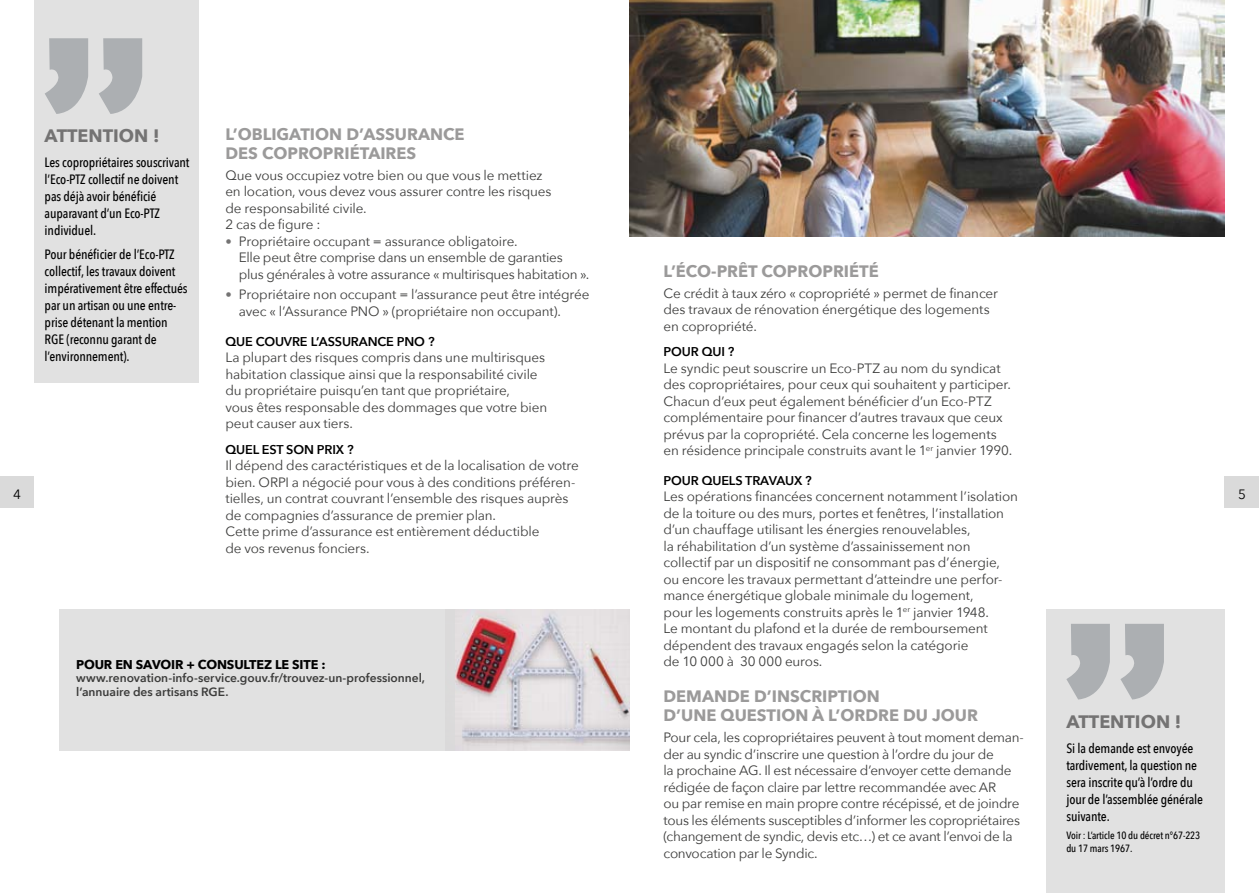
<style>
.page{position:relative;width:1259px;height:893px;background:#fff}
.page>*{position:absolute;margin:0;border:0;box-sizing:border-box;transform-origin:0 0}
.t1{font:700 18px "Avenir Next";color:#747373}
.t2{font:700 16.5px/19px "Avenir Next";color:#9b9a9a}
.t3{font:13.5px/16.5px "Avenir Next";letter-spacing:-.01em;color:#3c3c3b}
.t4{font:500 13.5px/17px "Avenir Next Condensed";letter-spacing:-.01em;color:#000}
.t5{font:13.5px "Avenir Next";color:#000}
.t6{font:600 12.75px "Avenir Next";letter-spacing:-.01em;color:#000}
.t7{font:700 12.75px "Avenir Next";letter-spacing:-.01em;color:#000}
.t8{font:600 12px/13.5px "Avenir Next";color:#3c3c3b}
.t9{font:500 10.5px/13.5px "Avenir Next Condensed";letter-spacing:-.01em;color:#000}
.s1{font-size:12.75px;color:#747373}
</style>
<div class="page">
<img style="left:455px;top:609px;width:174px;height:142px">
<div style="left:60px;top:609px;width:395px;height:142px;background:#e1e1e1"></div>
<div style="left:1046px;top:609px;width:179px;height:284px;background:#e1e1e1"></div>
<div style="left:34px;top:0;width:165px;height:383px;background:#e1e1e1"></div>
<svg style="left:45px;top:38px;width:43px;height:76px"></svg>
<svg style="left:99px;top:38px;width:43px;height:76px"></svg>
<svg style="left:1066px;top:624px;width:44px;height:75px"></svg>
<svg style="left:1120px;top:624px;width:44px;height:75px"></svg>
<img style="left:629px;top:0;width:596px;height:236px">
<div style="left:0;top:476px;width:34px;height:32px;background:#dadada"></div>
<div style="left:1225px;top:476px;width:34px;height:32px;background:#dadada"></div>
<p class="t2" style="left:225px;top:124px;width:239px">L’OBLIGATION D’ASSURANCE<br>DES COPROPRIÉTAIRES</p>
<p class="t3" style="left:225px;top:166px;width:328px">Que vous occupiez votre bien ou que vous le mettiez en location, vous devez vous assurer contre les risques de responsabilité civile.<br>2 cas de figure :</p>
<p class="t3" style="left:225px;top:232px;width:294px"><span class="s1">•</span> Propriétaire occupant = assurance obligatoire.</p>
<p class="t3" style="left:225px;top:249px;width:339px">Elle peut être comprise dans un ensemble de garanties</p>
<p class="t3" style="left:239px;top:265px;width:352px">plus générales à votre assurance « multirisques habitation ».</p>
<p class="t3" style="left:239px;top:286px;width:352px;text-indent:-14px"><span class="s1">•</span> Propriétaire non occupant = l’assurance peut être intégrée avec « l’Assurance PNO » (propriétaire non occupant).</p>
<p class="t6" style="left:225px;top:330px;width:211px">Que couvre l’assurance PNO ?</p>
<p class="t3" style="left:225px;top:349px;width:323px">La plupart des risques compris dans une multirisques habitation classique ainsi que la responsabilité civile du propriétaire puisqu’en tant que propriétaire,<br>vous êtes responsable des dommages que votre bien peut causer aux tiers.</p>
<p class="t6" style="left:225px;top:438px;width:130px">Quel est son prix ?</p>
<p class="t3" style="left:225px;top:456px;width:355px">I l dépend des caractéristiques et de la localisation de votre bien. ORPI a négocié pour vous à des conditions préféren&shy;tielles, un contrat couvrant l’ensemble des risques auprès de compagnies d’assurance de premier plan.<br>Cette prime d’assurance est entièrement déductible<br>de vos revenus fonciers.</p>
<h1 class="t1" style="left:45px;top:120px;width:116px">ATTENTION !</h1>
<p class="t4" style="left:45px;top:154px;width:146px">Les copropriétaires souscrivant l’Eco-PTZ collectif ne doivent pas déjà avoir bénéficié auparavant d’un Eco-PTZ individuel.</p>
<p class="t4" style="left:45px;top:246px;width:144px">Pour bénéficier de l’Eco-PTZ collectif, les travaux doivent impérativement être effectués par un artisan ou une entre&shy;prise détenant la mention<br>RGE (reconnu garant de l’environnement).</p>
<p class="t2" style="left:663px;top:261px;width:217px">L’ÉCO-PRÊT COPROPRIÉTÉ</p>
<p class="t3" style="left:663px;top:284px;width:336px">Ce crédit à taux zéro « copropriété » permet de financer des travaux de rénovation énergétique des logements en copropriété.</p>
<p class="t6" style="left:663px;top:341px;width:72px">Pour qui ?</p>
<p class="t3" style="left:663px;top:359px;width:350px">Le syndic peut souscrire un Eco-PTZ au nom du syndicat des copropriétaires, pour ceux qui souhaitent y participer.<br>Chacun d’eux peut également bénéficier d’un Eco-PTZ complémentaire pour financer d’autres travaux que ceux prévus par la copropriété. Cela concerne les logements en résidence principale construits avant le 1<sup>er</sup> janvier 1990.</p>
<p class="t6" style="left:663px;top:469px;width:150px">Pour quels travaux ?</p>
<p class="t3" style="left:663px;top:488px;width:356px">Les opérations financées concernent notamment l’isolation de la toiture ou des murs, portes et fenêtres, l’installation d’un chauffage utilisant les énergies renouvelables,<br>la réhabilitation d’un système d’assainissement non collectif par un dispositif ne consommant pas d’énergie, ou encore les travaux permettant d’atteindre une perfor&shy;mance énergétique globale minimale du logement,<br>pour les logements construits après le 1<sup>er</sup> janvier 1948.<br>Le montant du plafond et la durée de remboursement dépendent des travaux engagés selon la catégorie<br>de 10 000 à 30 000 euros.</p>
<p class="t2" style="left:663px;top:687px;width:316px">DEMANDE D’INSCRIPTION<br>D’UNE QUESTION À L’ORDRE DU JOUR</p>
<p class="t3" style="left:663px;top:729px;width:362px">Pour cela, les copropriétaires peuvent à tout moment deman&shy;der au syndic d’inscrire une question à l’ordre du jour de<br>la prochaine AG. I l est nécessaire d’envoyer cette demande rédigée de façon claire par lettre recommandée avec AR<br>ou par remise en main propre contre récépissé, et de joindre tous les éléments susceptibles d’informer les copropriétaires (changement de syndic, devis etc…) et ce avant l’envoi de la convocation par le Syndic.</p>
<p class="t5" style="left:13px;top:483px;width:9px">4</p>
<p class="t5" style="left:1238px;top:483px;width:9px">5</p>
<p class="t7" style="left:76px;top:653px;width:251px">POUR EN SAVOIR + CONSULTEZ LE SITE :</p>
<p class="t8" style="left:76px;top:671px;width:350px">www.renovation-info-service.gouv.fr/trouvez-un-professionnel, l’annuaire des artisans RGE.</p>
<h1 class="t1" style="left:1066px;top:706px;width:116px">ATTENTION !</h1>
<p class="t4" style="left:1066px;top:740px;width:138px">Si la demande est envoyée tardivement, la question ne sera inscrite qu’à l’ordre du jour de l’assemblée générale suivante.</p>
<p class="t9" style="left:1066px;top:828px;width:135px">Voir : L’article 10 du décret n°67-223 du 17 mars 1967.</p>
</div>
